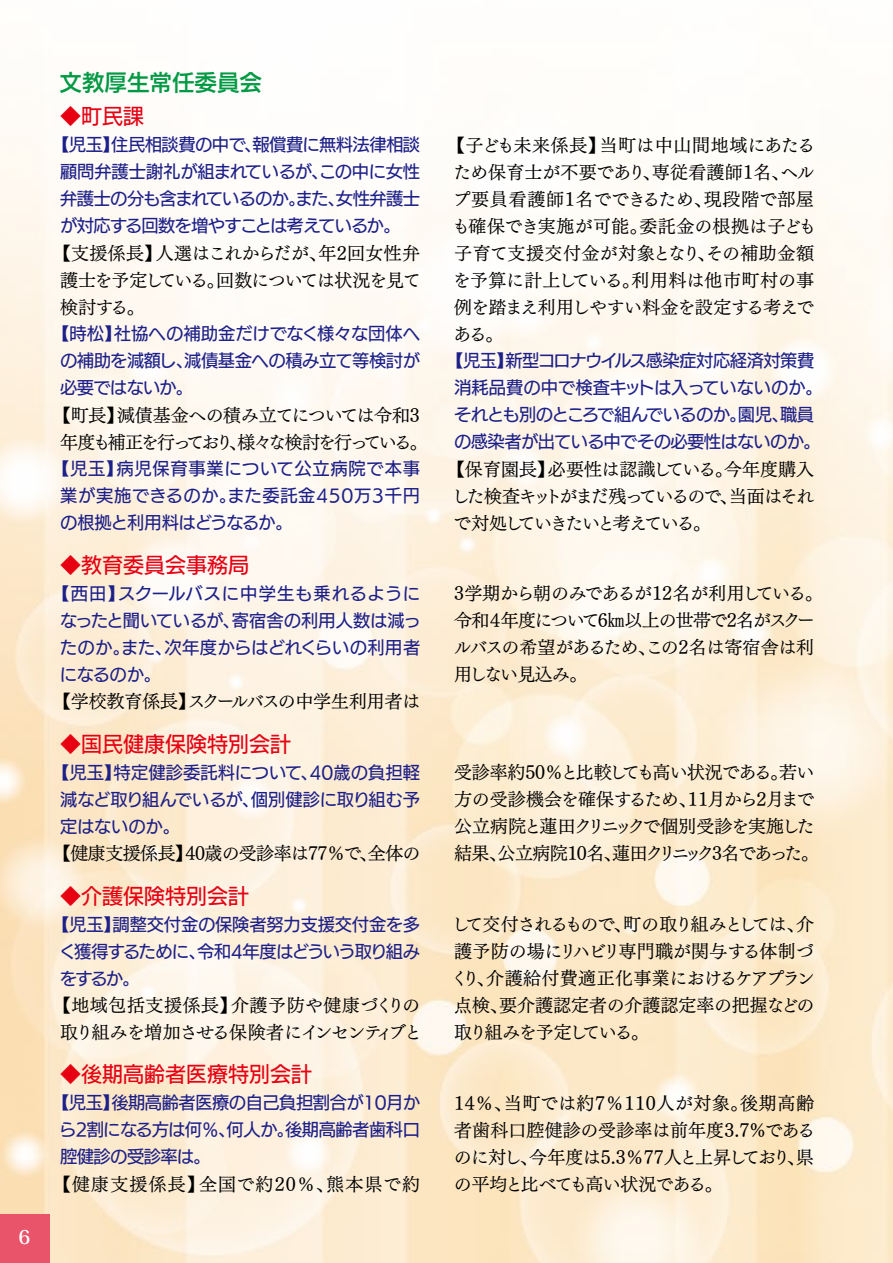
<style>
.page{position:relative;width:893px;height:1263px;background:#fff}
.page>*{position:absolute;margin:0;border:0;box-sizing:border-box;transform-origin:0 0}
.t1{font:22.5px "UD Kakugo Large Pro DB";color:#094}
.t2{font:21px "UD Kakugo Large Pro M";color:#e60012}
.t3{font:700 19.2px "Koz Min Pro";color:#fff}
.t4{font:18px/27px "UD Mincho Pro M";letter-spacing:-.03em;color:#000;text-align:justify}
.t5{font:18px/27px "UD Mincho Pro M";letter-spacing:.005em;color:#000}
.t6{font:18px/27px "UD Mincho Pro M";letter-spacing:-.055em;color:#000}
.t7{font:18px/27px "UD Mincho Pro M";letter-spacing:-.06em;color:#000}
.t8{font:18px/27px "UD Mincho Pro M";letter-spacing:-.1em;color:#000;text-align:center}
.t9{font:18px "UD Mincho Pro M";letter-spacing:-.005em;color:#000}
.t10{font:18px "UD Mincho Pro M";letter-spacing:.065em;color:#000}
.t11{font:17.25px/27px "UD Kakugo Large Pro M";letter-spacing:-.025em;color:#1d2088;text-align:justify}
</style>
<div class="page">
<div style="left:0;top:1214px;width:50px;height:49px;background:#e9546b"></div>
<p class="t3" style="left:19px;top:1223px;width:13px">6</p>
<h1 class="t1" style="left:60px;top:64px;width:204px">文教厚生常任委員会</h1>
<p class="t2" style="left:60px;top:99px;width:86px">◆町民課</p>
<p class="t11" style="left:60px;top:131px;width:362px;text-indent:-8px">【児玉】住民相談費の中で、報償費に無料法律相談顧問弁護士謝礼が組まれているが、この中に女性弁護士の分も含まれているのか。また、女性弁護士が対応する回数を増やすことは考えているか。</p>
<p class="t4" style="left:60px;top:239px;width:363px;text-indent:-7px">【支援係長】人選はこれからだが、年2回女性弁護士を予定している。回数については状況を見て検討する。</p>
<p class="t11" style="left:60px;top:320px;width:361px;text-indent:-8px">【時松】社協への補助金だけでなく様々な団体への補助を減額し、減債基金への積み立て等検討が必要ではないか。</p>
<p class="t8" style="left:53px;top:401px;width:376px">【町長】減債基金への積み立てについては令和3年度も補正を行っており、様々な検討を行っている。</p>
<p class="t11" style="left:60px;top:455px;width:361px;text-indent:-8px">【児玉】病児保育事業について公立病院で本事業が実施できるのか。また委託金450万3千円の根拠と利用料はどうなるか。</p>
<p class="t2" style="left:60px;top:548px;width:191px">◆教育委員会事務局</p>
<p class="t11" style="left:60px;top:579px;width:363px;text-indent:-8px">【西田】スクールバスに中学生も乗れるようになったと聞いているが、寄宿舎の利用人数は減ったのか。また、次年度からはどれくらいの利用者になるのか。</p>
<p class="t9" style="left:53px;top:687px;width:369px">【学校教育係長】スクールバスの中学生利用者は</p>
<p class="t2" style="left:60px;top:727px;width:233px">◆国民健康保険特別会計</p>
<p class="t11" style="left:60px;top:758px;width:362px;text-indent:-8px">【児玉】特定健診委託料について、40歳の負担軽減など取り組んでいるが、個別健診に取り組む予定はないのか。</p>
<p class="t4" style="left:53px;top:839px;width:369px">【健康支援係長】40歳の受診率は77％で、全体の</p>
<p class="t2" style="left:60px;top:878px;width:191px">◆介護保険特別会計</p>
<p class="t11" style="left:59px;top:910px;width:362px;text-indent:-7px">【児玉】調整交付金の保険者努力支援交付金を多く獲得するために、令和4年度はどういう取り組みをするか。</p>
<p class="t4" style="left:53px;top:991px;width:371px;text-align:center">【地域包括支援係長】介護予防や健康づくりの取り組みを増加させる保険者にインセンティブと</p>
<p class="t2" style="left:60px;top:1057px;width:254px">◆後期高齢者医療特別会計</p>
<p class="t11" style="left:59px;top:1089px;width:362px;text-indent:-7px">【児玉】後期高齢者医療の自己負担割合が10月から2割になる方は何％、何人か。後期高齢者歯科口腔健診の受診率は。</p>
<p class="t10" style="left:53px;top:1170px;width:369px">【健康支援係長】全国で約20％、熊本県で約</p>
<p class="t5" style="left:447px;top:131px;width:371px">【子ども未来係長】当町は中山間地域にあたるため保育士が不要であり、専従看護師1名、ヘルプ要員看護師1名でできるため、現段階で部屋も確保でき実施が可能。委託金の根拠は子ども子育て支援交付金が対象となり、その補助金額を予算に計上している。利用料は他市町村の事例を踏まえ利用しやすい料金を設定する考えである。</p>
<p class="t11" style="left:446px;top:347px;width:378px;text-align:center">【児玉】新型コロナウイルス感染症対応経済対策費消耗品費の中で検査キットは入っていないのか。それとも別のところで組んでいるのか。園児、職員の感染者が出ている中でその必要性はないのか。</p>
<p class="t4" style="left:447px;top:455px;width:369px">【保育園長】必要性は認識している。今年度購入した検査キットがまだ残っているので、当面はそれで対処していきたいと考えている。</p>
<p class="t7" style="left:453px;top:579px;width:371px">3学期から朝のみであるが12名が利用している。令和４年度について6㎞以上の世帯で2名がスクールバスの希望があるため、この2名は寄宿舎は利用しない見込み。</p>
<p class="t6" style="left:454px;top:758px;width:367px">受診率約50％と比較しても高い状況である。若い方の受診機会を確保するため、11月から2月まで公立病院と蓮田クリニックで個別受診を実施した結果、公立病院10名、蓮田クリニック3名であった。</p>
<p class="t4" style="left:451px;top:910px;width:366px">して交付されるもので、町の取り組みとしては、介護予防の場にリハビリ専門職が関与する体制づくり、介護給付費適正化事業におけるケアプラン点検、要介護認定者の介護認定率の把握などの取り組みを予定している。</p>
<p class="t4" style="left:454px;top:1089px;width:363px">14％、当町では約7％110人が対象。後期高齢者歯科口腔健診の受診率は前年度3.7%であるのに対し、今年度は5.3％77人と上昇しており、県の平均と比べても高い状況である。</p>
</div>
